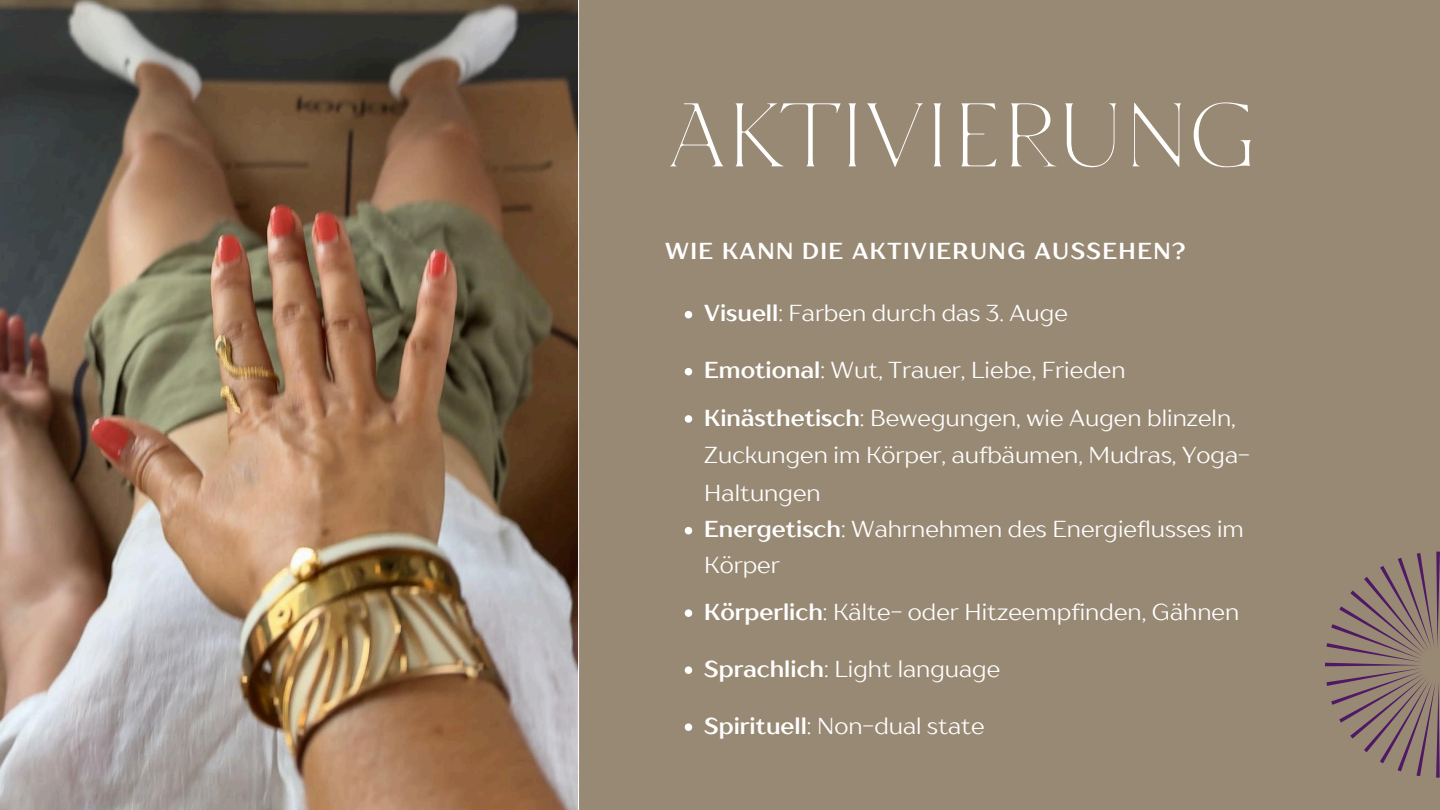
<style>
.page{position:relative;width:1440px;height:810px;background:#988974}
.page>*{position:absolute;margin:0;border:0;box-sizing:border-box;transform-origin:0 0}
.t1{font:90px "TT Ricordi Nobili";letter-spacing:-.06em;color:#fffffe}
.t2{font:23px/37.5px "TT Drugs";color:#fff}
.t3{font:700 23px "TT Drugs";letter-spacing:.065em;color:#fff}
.s1{font-weight:700}
</style>
<div class="page">
<img style="left:0;top:0;width:578px;height:810px">
<hr style="left:578px;top:0;width:1px;height:810px;background:#fff">
<svg style="left:685px;top:311px;width:7px;height:7px"></svg>
<svg style="left:685px;top:368px;width:7px;height:7px"></svg>
<svg style="left:685px;top:415px;width:7px;height:8px"></svg>
<svg style="left:685px;top:527px;width:7px;height:7px"></svg>
<svg style="left:685px;top:609px;width:7px;height:8px"></svg>
<svg style="left:685px;top:666px;width:7px;height:8px"></svg>
<svg style="left:685px;top:723px;width:7px;height:8px"></svg>
<svg style="left:1325px;top:552px;width:115px;height:226px"></svg>
<h1 class="t1" style="left:665px;top:74px;width:595px">AKTIVIERUNG</h1>
<p class="t3" style="left:665px;top:237px;width:522px">WIE KANN DIE AKTIVIERUNG AUSSEHEN?</p>
<h2 class="t2" style="left:704px;top:294px;width:365px"><span class="s1">Visuell</span>: Farben durch das 3. Auge</h2>
<p class="t2" style="left:704px;top:351px;width:423px"><span class="s1">Emotional</span>: Wut, Trauer, Liebe, Frieden</p>
<p class="t2" style="left:704px;top:398px;width:547px"><span class="s1">Kinästhetisch</span>: Bewegungen, wie Augen blinzeln,<br>Zuckungen im Körper, aufbäumen, Mudras, Yoga-<br>Haltungen</p>
<p class="t2" style="left:704px;top:511px;width:541px;line-height:36px"><span class="s1">Energetisch</span>: Wahrnehmen des Energieflusses im<br>Körper</p>
<p class="t2" style="left:704px;top:593px;width:537px"><span class="s1">Körperlich</span>: Kälte- oder Hitzeempfinden, Gähnen</p>
<p class="t2" style="left:704px;top:650px;width:298px"><span class="s1">Sprachlich</span>: Light language</p>
<p class="t2" style="left:704px;top:707px;width:282px"><span class="s1">Spirituell</span>: Non-dual state</p>
</div>
